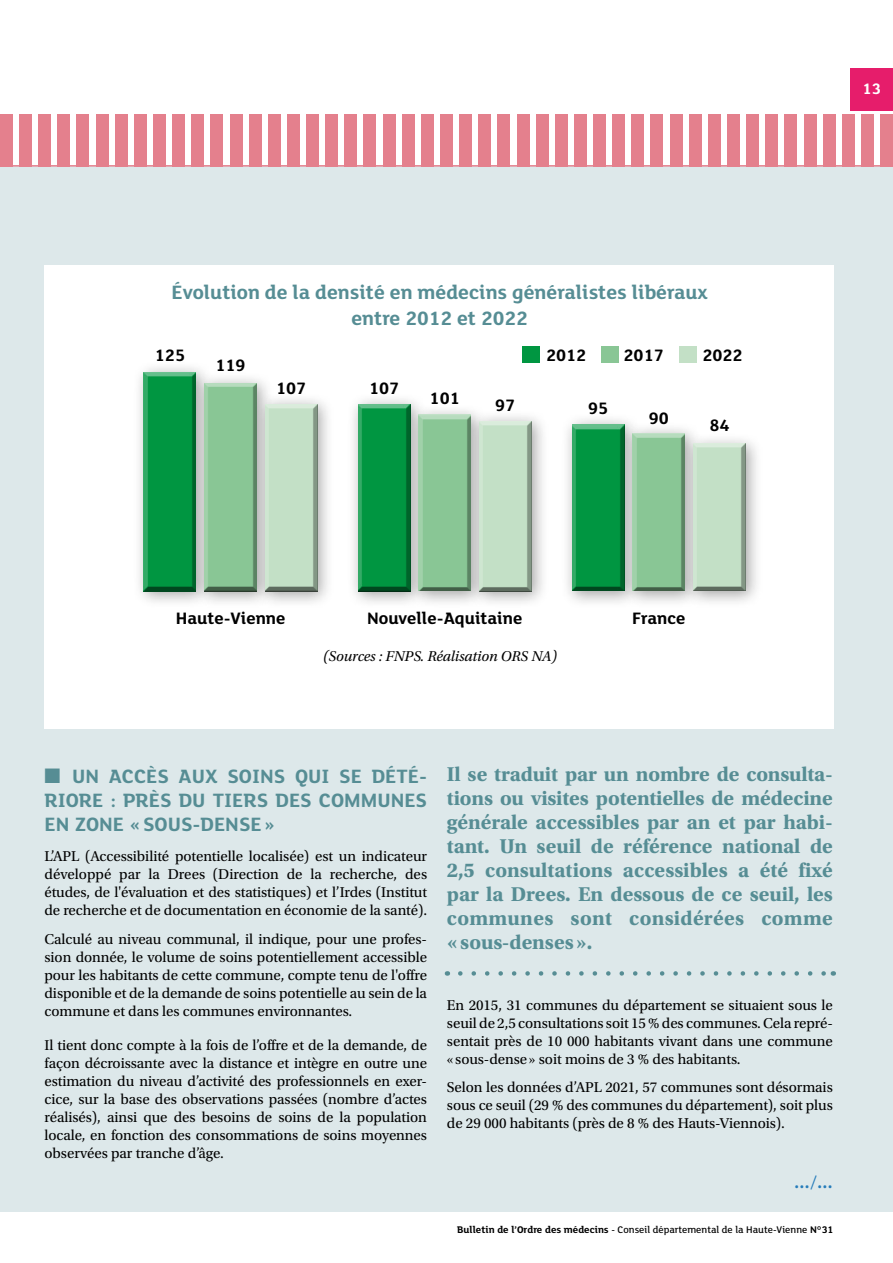
<style>
.page{position:relative;width:893px;height:1263px;background:#fff}
.page>*{position:absolute;margin:0;border:0;box-sizing:border-box;transform-origin:0 0}
.t1{font:700 21px/24px "Utopia Std";letter-spacing:.01em;color:#568d94;text-align:justify}
.t2{font:700 21px/24px "FS Lola";color:#568d94;text-align:center}
.t3{font:700 18px "FS Lola";color:#000}
.t4{font:600 18px "Utopia Std";color:#267cba}
.t5{font:700 16.5px "FS Lola";color:#fff}
.t6{font:15px/18px "Utopia Std";letter-spacing:-.005em;color:#000;text-align:justify}
.t7{font:italic 15px "Utopia Std";letter-spacing:-.005em;color:#000}
.t8{font:500 10.5px "FS Lola";color:#000}
.s1{font-weight:700}
</style>
<div class="page">
<div style="left:850px;top:68px;width:43px;height:43px;background:#e61d6b"></div>
<div style="left:0;top:166px;width:893px;height:1045px;background:#dde8ea"></div>
<hr style="left:0;top:165px;width:893px;height:2px;background:#e4808d">
<div style="left:497px;top:114px;width:13px;height:53px;background:#e4808d"></div>
<div style="left:478px;top:114px;width:13px;height:53px;background:#e4808d"></div>
<div style="left:459px;top:114px;width:13px;height:53px;background:#e4808d"></div>
<div style="left:440px;top:114px;width:13px;height:53px;background:#e4808d"></div>
<div style="left:421px;top:114px;width:13px;height:53px;background:#e4808d"></div>
<div style="left:402px;top:114px;width:13px;height:53px;background:#e4808d"></div>
<div style="left:383px;top:114px;width:12px;height:53px;background:#e4808d"></div>
<div style="left:364px;top:114px;width:12px;height:53px;background:#e4808d"></div>
<div style="left:344px;top:114px;width:13px;height:53px;background:#e4808d"></div>
<div style="left:325px;top:114px;width:13px;height:53px;background:#e4808d"></div>
<div style="left:306px;top:114px;width:13px;height:53px;background:#e4808d"></div>
<div style="left:287px;top:114px;width:13px;height:53px;background:#e4808d"></div>
<div style="left:268px;top:114px;width:13px;height:53px;background:#e4808d"></div>
<div style="left:249px;top:114px;width:12px;height:53px;background:#e4808d"></div>
<div style="left:230px;top:114px;width:12px;height:53px;background:#e4808d"></div>
<div style="left:210px;top:114px;width:13px;height:53px;background:#e4808d"></div>
<div style="left:191px;top:114px;width:13px;height:53px;background:#e4808d"></div>
<div style="left:172px;top:114px;width:13px;height:53px;background:#e4808d"></div>
<div style="left:153px;top:114px;width:13px;height:53px;background:#e4808d"></div>
<div style="left:134px;top:114px;width:13px;height:53px;background:#e4808d"></div>
<div style="left:115px;top:114px;width:13px;height:53px;background:#e4808d"></div>
<div style="left:96px;top:114px;width:12px;height:53px;background:#e4808d"></div>
<div style="left:77px;top:114px;width:12px;height:53px;background:#e4808d"></div>
<div style="left:57px;top:114px;width:13px;height:53px;background:#e4808d"></div>
<div style="left:38px;top:114px;width:13px;height:53px;background:#e4808d"></div>
<div style="left:19px;top:114px;width:13px;height:53px;background:#e4808d"></div>
<div style="left:0;top:114px;width:13px;height:53px;background:#e4808d"></div>
<div style="left:880px;top:114px;width:13px;height:53px;background:#e4808d"></div>
<div style="left:861px;top:114px;width:13px;height:53px;background:#e4808d"></div>
<div style="left:842px;top:114px;width:13px;height:53px;background:#e4808d"></div>
<div style="left:823px;top:114px;width:13px;height:53px;background:#e4808d"></div>
<div style="left:804px;top:114px;width:12px;height:53px;background:#e4808d"></div>
<div style="left:784px;top:114px;width:13px;height:53px;background:#e4808d"></div>
<div style="left:765px;top:114px;width:13px;height:53px;background:#e4808d"></div>
<div style="left:746px;top:114px;width:13px;height:53px;background:#e4808d"></div>
<div style="left:727px;top:114px;width:13px;height:53px;background:#e4808d"></div>
<div style="left:708px;top:114px;width:13px;height:53px;background:#e4808d"></div>
<div style="left:689px;top:114px;width:13px;height:53px;background:#e4808d"></div>
<div style="left:670px;top:114px;width:12px;height:53px;background:#e4808d"></div>
<div style="left:651px;top:114px;width:12px;height:53px;background:#e4808d"></div>
<div style="left:631px;top:114px;width:13px;height:53px;background:#e4808d"></div>
<div style="left:612px;top:114px;width:13px;height:53px;background:#e4808d"></div>
<div style="left:593px;top:114px;width:13px;height:53px;background:#e4808d"></div>
<div style="left:574px;top:114px;width:13px;height:53px;background:#e4808d"></div>
<div style="left:555px;top:114px;width:13px;height:53px;background:#e4808d"></div>
<div style="left:536px;top:114px;width:13px;height:53px;background:#e4808d"></div>
<div style="left:517px;top:114px;width:12px;height:53px;background:#e4808d"></div>
<svg style="left:460px;top:971px;width:366px;height:5px"></svg>
<div style="left:45px;top:265px;width:789px;height:464px;background:#fff"></div>
<div style="left:132px;top:361px;width:81px;height:247px;background:#000;opacity:.35"></div>
<div style="left:141px;top:371px;width:56px;height:221px;background:#000;opacity:.75"></div>
<div style="left:523px;top:346px;width:17px;height:16px;background:#009641"></div>
<div style="left:602px;top:346px;width:17px;height:16px;background:#89c695"></div>
<div style="left:680px;top:346px;width:17px;height:16px;background:#c3e0c6"></div>
<div style="left:346px;top:393px;width:81px;height:215px;background:#000;opacity:.35"></div>
<div style="left:355px;top:403px;width:56px;height:189px;background:#000;opacity:.75"></div>
<div style="left:561px;top:413px;width:81px;height:195px;background:#000;opacity:.35"></div>
<div style="left:570px;top:423px;width:55px;height:169px;background:#000;opacity:.75"></div>
<div style="left:193px;top:371px;width:81px;height:238px;background:#000;opacity:.35"></div>
<div style="left:202px;top:381px;width:55px;height:211px;background:#000;opacity:.75"></div>
<div style="left:407px;top:403px;width:81px;height:206px;background:#000;opacity:.35"></div>
<div style="left:416px;top:413px;width:56px;height:179px;background:#000;opacity:.75"></div>
<div style="left:621px;top:422px;width:81px;height:186px;background:#000;opacity:.35"></div>
<div style="left:630px;top:432px;width:56px;height:160px;background:#000;opacity:.75"></div>
<div style="left:254px;top:393px;width:81px;height:215px;background:#000;opacity:.35"></div>
<div style="left:263px;top:403px;width:55px;height:189px;background:#000;opacity:.75"></div>
<div style="left:468px;top:410px;width:81px;height:198px;background:#000;opacity:.35"></div>
<div style="left:477px;top:420px;width:55px;height:172px;background:#000;opacity:.75"></div>
<div style="left:682px;top:432px;width:81px;height:176px;background:#000;opacity:.35"></div>
<div style="left:691px;top:442px;width:55px;height:150px;background:#000;opacity:.75"></div>
<p class="t5" style="left:862px;top:77px;width:20px">13</p>
<h1 class="t2" style="left:171px;top:278px;width:538px;line-height:25.5px">Évolution de la densité en médecins généralistes libéraux entre 2012 et 2022</h1>
<p class="t3" style="left:155px;top:343px;width:32px">125</p>
<p class="t3" style="left:216px;top:353px;width:32px">119</p>
<p class="t3" style="left:276px;top:375px;width:32px">107</p>
<p class="t3" style="left:369px;top:375px;width:32px">107</p>
<p class="t3" style="left:430px;top:386px;width:32px">101</p>
<p class="t3" style="left:495px;top:392px;width:22px">97</p>
<p class="t3" style="left:546px;top:343px;width:42px">2012</p>
<p class="t3" style="left:588px;top:396px;width:22px">95</p>
<p class="t3" style="left:624px;top:342px;width:42px">2017</p>
<p class="t3" style="left:702px;top:342px;width:42px">2022</p>
<p class="t3" style="left:649px;top:406px;width:22px">90</p>
<p class="t3" style="left:709px;top:413px;width:22px">84</p>
<p class="t3" style="left:176px;top:605px;width:111px">Haute-Vienne</p>
<p class="t3" style="left:367px;top:605px;width:157px">Nouvelle-Aquitaine</p>
<p class="t3" style="left:632px;top:605px;width:55px">France</p>
<p class="t7" style="left:323px;top:648px;width:236px">(Sources : FNPS. Réalisation ORS NA)</p>
<h1 class="t2" style="left:45px;top:763px;width:384px;text-align:justify">■ UN ACCÈS AUX SOINS QUI SE DÉTÉ-RIORE : PRÈS DU TIERS DES COMMUNES EN ZONE «SOUS-DENSE»</h1>
<p class="t6" style="left:45px;top:847px;width:384px">L’APL (Accessibilité potentielle localisée) est un indicateur développé par la Drees (Direction de la recherche, des études, de l'évaluation et des statistiques) et l’Irdes (Institut de recherche et de documentation en économie de la santé).</p>
<p class="t6" style="left:45px;top:931px;width:384px">Calculé au niveau communal, il indique, pour une profes&shy;sion donnée, le volume de soins potentiellement accessible pour les habitants de cette commune, compte tenu de l'offre disponible et de la demande de soins potentielle au sein de la commune et dans les communes environnantes.</p>
<p class="t6" style="left:45px;top:1037px;width:384px">Il tient donc compte à la fois de l’offre et de la demande, de façon décroissante avec la distance et intègre en outre une estimation du niveau d’activité des professionnels en exer&shy;cice, sur la base des observations passées (nombre d’actes réalisés), ainsi que des besoins de soins de la population locale, en fonction des consommations de soins moyennes observées par tranche d’âge.</p>
<p class="t1" style="left:447px;top:763px;width:387px">Il se traduit par un nombre de consulta&shy;tions ou visites potentielles de médecine générale accessibles par an et par habi&shy;tant. Un seuil de référence national de 2,5 consultations accessibles a été fixé par la Drees. En dessous de ce seuil, les communes sont considérées comme «sous-denses».</p>
<p class="t6" style="left:447px;top:996px;width:387px">En 2015, 31 communes du département se situaient sous le seuil de 2,5 consultations soit 15 % des communes. Cela repré&shy;sentait près de 10 000 habitants vivant dans une commune « sous-dense» soit moins de 3 % des habitants.</p>
<p class="t6" style="left:447px;top:1079px;width:387px">Selon les données d’APL 2021, 57 communes sont désormais sous ce seuil (29 % des communes du département), soit plus de 29 000 habitants (près de 8 % des Hauts-Viennois).</p>
<p class="t4" style="left:794px;top:1171px;width:40px">…/…</p>
<p class="t8" style="left:457px;top:1222px;width:378px"><span class="s1">Bulletin de l’Ordre des médecins</span> - Conseil départemental de la Haute-Vienne <span class="s1">N°31</span></p>
</div>
